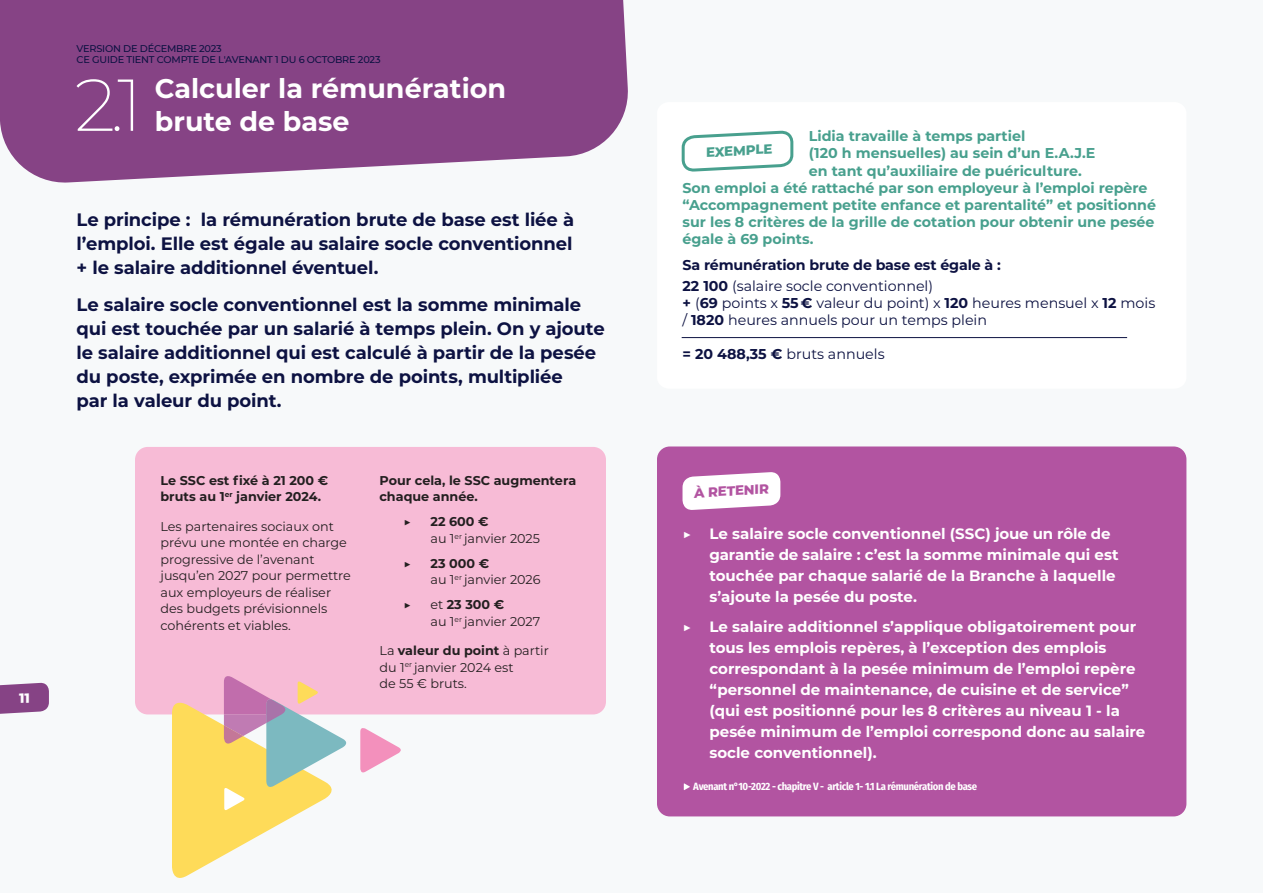
<style>
.page{position:relative;width:1263px;height:893px;background:#f7f9fa}
.page>*{position:absolute;margin:0;border:0;box-sizing:border-box;transform-origin:0 0}
.t1{font:200 73.35px "Montserrat";color:#fff}
.t2{font:700 27px/32.4px "Montserrat";color:#fff}
.t3{font:700 18px/24px "Montserrat";letter-spacing:-.005em;color:#0d1242;text-align:justify}
.t4{font:700 15px/21px "Montserrat";color:#fff}
.t5{font:700 14.25px "Montserrat";color:#48a08e}
.t6{font:14.25px/17.1px "Montserrat";color:#0d1242}
.t7{font:700 14.25px/21.3px "Montserrat";letter-spacing:-.01em;color:#0d1242}
.t8{font:800 13.35px "Montserrat";color:#b254a1}
.t9{font:800 13.35px "Montserrat";color:#48a08e}
.t10{font:12.75px/16.5px "Montserrat";color:#231f20}
.t11{font:700 12.75px/16.5px "Montserrat";color:#231f20}
.t12{font:500 12.75px "Montserrat";color:#231f20}
.t13{font:700 10.5px "Fira Sans Condensed";letter-spacing:-.03em;color:#fff}
.t14{font:500 9.75px/11.2px "Montserrat";letter-spacing:-.02em;color:#0d1242}
.s1{font-weight:700}
.s2{font-weight:400}
.s3{font-weight:500}
</style>
<div class="page">
<div style="left:657px;top:446px;width:529px;height:370px;background:#b254a1;border-radius:13px"></div>
<svg style="left:682px;top:472px;width:98px;height:38px;background:#f3e5f0"></svg>
<svg style="left:684px;top:783px;width:6px;height:7px"></svg>
<div style="left:135px;top:447px;width:471px;height:267px;background:#f7bbd6;border-radius:13px"></div>
<svg style="left:360px;top:728px;width:41px;height:45px"></svg>
<svg style="left:172px;top:676px;width:178px;height:202px"></svg>
<svg style="left:0;top:0;width:628px;height:183px;background:#90538f"></svg>
<div style="left:657px;top:102px;width:529px;height:287px;background:#fff;border-radius:12px"></div>
<hr style="left:682px;top:337px;width:445px;height:1px;background:#0d1242">
<svg style="left:681px;top:132px;width:113px;height:39px"></svg>
<svg style="left:0;top:682px;width:49px;height:32px;background:#945a93"></svg>
<p class="t14" style="left:77px;top:42px;width:306px">VERSION DE DÉCEMBRE 2023<br>CE GUIDE TIENT COMPTE DE L'AVENANT 1 DU 6 OCTOBRE 2023</p>
<h1 class="t1" style="left:75px;top:55px;width:69px">2.1</h1>
<h2 class="t2" style="left:155px;top:71px;width:353px">Calculer la rémunération brute de base</h2>
<p class="t3" style="left:77px;top:206px;width:499px">Le principe : la rémunération brute de base est liée à l’emploi. Elle est égale au salaire socle conventionnel + le salaire additionnel éventuel.</p>
<p class="t3" style="left:77px;top:291px;width:530px;text-align:left">Le salaire socle conventionnel est la somme minimale qui est touchée par un salarié à temps plein. On y ajoute le salaire additionnel qui est calculé à partir de la pesée du poste, exprimée en nombre de points, multipliée<br>par la valeur du point.</p>
<p class="t11" style="left:161px;top:471px;width:169px">Le SSC est fixé à 21 200 € bruts au 1<sup>er</sup> janvier 2024.</p>
<p class="t10" style="left:161px;top:517px;width:192px">Les partenaires sociaux ont prévu une montée en charge progressive de l’avenant jusqu’en 2027 pour permettre aux employeurs de réaliser des budgets prévisionnels cohérents et viables.</p>
<p class="t11" style="left:379px;top:471px;width:198px">Pour cela, le SSC augmentera chaque année.</p>
<p class="t12" style="left:403px;top:513px;width:9px">▶</p>
<p class="t10" style="left:430px;top:513px;width:111px"><span class="s1">22 600 €<br></span>au 1<sup>er</sup> janvier 2025</p>
<p class="t12" style="left:403px;top:554px;width:9px">▶</p>
<p class="t10" style="left:430px;top:555px;width:112px"><span class="s1">23 000 €<br></span>au 1<sup>er</sup> janvier 2026</p>
<p class="t12" style="left:403px;top:596px;width:9px">▶</p>
<p class="t10" style="left:430px;top:596px;width:111px">et <span class="s1">23 300 €<br></span>au 1<sup>er</sup> janvier 2027</p>
<p class="t10" style="left:379px;top:642px;width:171px">La <span class="s1">valeur du point</span> à partir du 1<sup>er</sup> janvier 2024 est<br>de 55 € bruts.</p>
<p class="t5" style="left:809px;top:126px;width:218px">Lidia travaille à temps partiel</p>
<p class="t5" style="left:809px;top:143px;width:288px">(120 h mensuelles) au sein d’un E.A.J.E</p>
<p class="t5" style="left:809px;top:160px;width:274px">en tant qu’auxiliaire de puériculture.</p>
<p class="t5" style="left:682px;top:177px;width:467px">Son emploi a été rattaché par son employeur à l’emploi repère</p>
<p class="t5" style="left:682px;top:194px;width:475px">“Accompagnement petite enfance et parentalité” et positionné</p>
<p class="t5" style="left:682px;top:212px;width:474px">sur les 8 critères de la grille de cotation pour obtenir une pesée</p>
<p class="t5" style="left:682px;top:229px;width:132px">égale à 69 points.</p>
<p class="t7" style="left:682px;top:253px;width:320px">Sa rémunération brute de base est égale à :<br>22 100 <span class="s2">(salaire socle conventionnel)</span></p>
<p class="t6" style="left:682px;top:294px;width:474px"><span class="s1">+</span> (<span class="s1">69</span> points x <span class="s1">55 €</span> valeur du point) x <span class="s1">120</span> heures mensuel x <span class="s1">12</span> mois / <span class="s1">1820</span> heures annuels pour un temps plein</p>
<p class="t6" style="left:682px;top:345px;width:204px"><span class="s1">= 20 488,35 €</span> bruts annuels</p>
<p class="t9" style="left:705px;top:143px;width:68px;rotate:-4deg">EXEMPLE</p>
<p class="t8" style="left:693px;top:484px;width:76px;rotate:-4deg">À RETENIR</p>
<p class="t4" style="left:709px;top:523px;width:410px;text-indent:-27px"><span class="s3">▶</span> Le salaire socle conventionnel (SSC) joue un rôle de garantie de salaire : c’est la somme minimale qui est touchée par chaque salarié de la Branche à laquelle s’ajoute la pesée du poste.</p>
<p class="t4" style="left:709px;top:615px;width:437px;text-indent:-27px"><span class="s3">▶</span> Le salaire additionnel s’applique obligatoirement pour tous les emplois repères, à l’exception des emplois correspondant à la pesée minimum de l’emploi repère “personnel de maintenance, de cuisine et de service” (qui est positionné pour les 8 critères au niveau 1 - la pesée minimum de l’emploi correspond donc au salaire socle conventionnel).</p>
<p class="t13" style="left:693px;top:778px;width:285px">Avenant n°10-2022 - chapitre V - article 1- 1.1 La rémunération de base</p>
</div>
